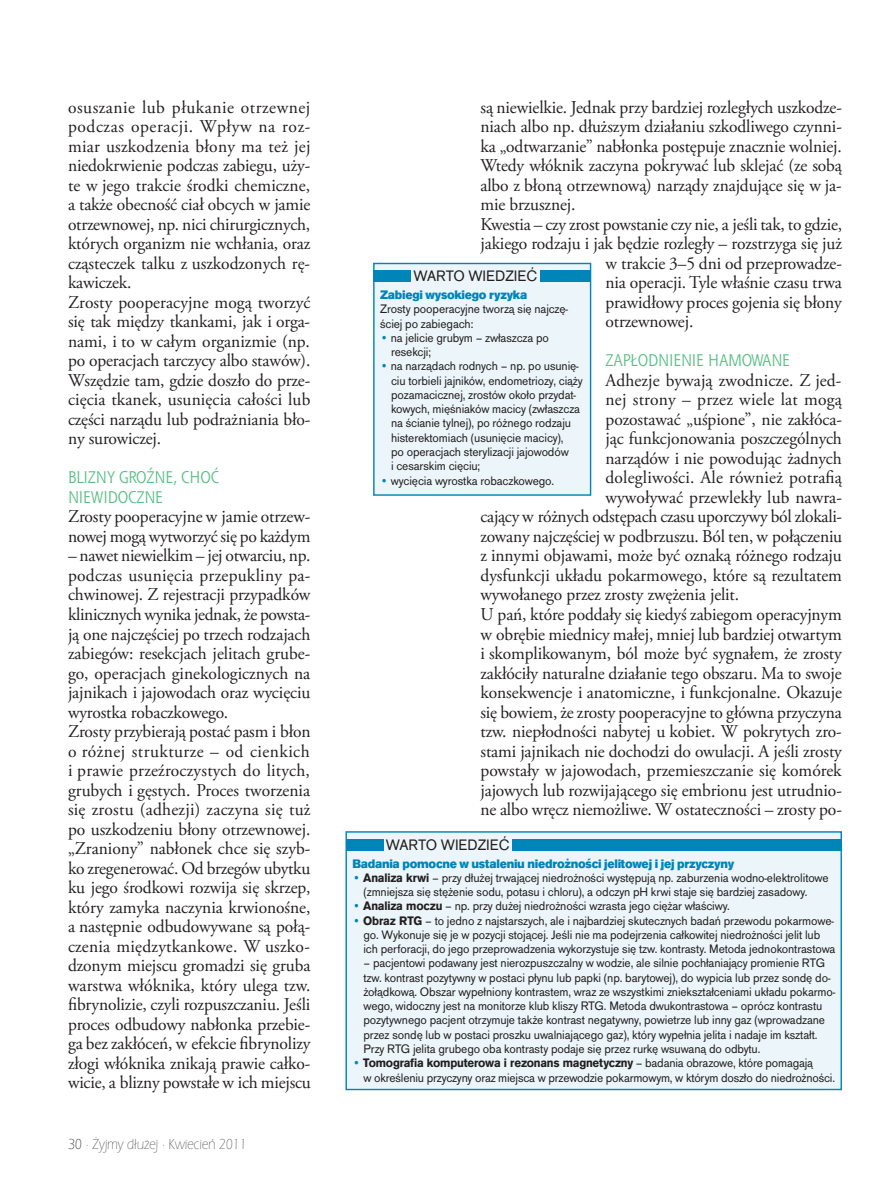
<style>
.page{position:relative;width:893px;height:1183px;background:#fff}
.page>*{position:absolute;margin:0;border:0;box-sizing:border-box;transform-origin:0 0}
.t1{font:18px/19.5px "Adobe Garamond Pro";letter-spacing:-.01em;color:#231f20}
.t2{font:18px "Adobe Garamond Pro";letter-spacing:.01em;color:#231f20}
.t3{font:18px "Adobe Garamond Pro";letter-spacing:.015em;color:#231f20}
.t4{font:16.5px/19.5px "EFN Manhattan";letter-spacing:-.005em;color:#57be85;scale:.9 1}
.t5{font:15.75px "Accius TEE";color:#231f20;scale:.94 1}
.t6{font:300 15px "Erie";color:#57585a;scale:.85 1}
.t7{font:12.9px/14.2px "Accius TEE";letter-spacing:-.01em;color:#231f20;scale:.95 1}
.t8{font:12.9px "Accius TEE Ultr";letter-spacing:-.02em;color:#0085b8;scale:.95 1}
.s1{color:#231f20}
.s2{color:#0085b8}
.s3{font-weight:700}
</style>
<div class="page">
<div style="left:374px;top:263px;width:217px;height:232px;background:#ecf6fa"></div>
<div style="left:373px;top:263px;width:218px;height:232px;border:1px solid #0085b8"></div>
<div style="left:373px;top:270px;width:38px;height:11px;background:#0085b8"></div>
<div style="left:540px;top:270px;width:50px;height:11px;background:#0085b8"></div>
<div style="left:346px;top:831px;width:495px;height:258px;background:#ecf6fa"></div>
<div style="left:345px;top:831px;width:497px;height:258px;border:1px solid #0085b8"></div>
<div style="left:346px;top:838px;width:37px;height:11px;background:#0085b8"></div>
<div style="left:513px;top:838px;width:329px;height:11px;background:#0085b8"></div>
<p class="t1" style="left:68px;top:98px;width:244px">osuszanie lub płukanie otrzewnej podczas operacji. Wpływ na roz&shy;miar uszkodzenia błony ma też jej niedokrwienie podczas zabiegu, uży&shy;te w jego trakcie środki chemiczne, a także obecność ciał obcych w jamie otrzewnowej, np. nici chirurgicznych, których organizm nie wchłania, oraz cząsteczek talku z uszkodzonych rę&shy;kawiczek.<br>Zrosty pooperacyjne mogą tworzyć się tak między tkankami, jak i orga&shy;nami, i to w całym organizmie (np. po operacjach tarczycy albo stawów).<br>Wszędzie tam, gdzie doszło do prze&shy;cięcia tkanek, usunięcia całości lub części narządu lub podrażniania bło&shy;ny surowiczej.</p>
<p class="t4" style="left:68px;top:468px;width:169px">BLIZNY GROŹNE, CHOĆ<br>NIEWIDOCZNE</p>
<p class="t1" style="left:68px;top:507px;width:244px">Zrosty pooperacyjne w jamie otrzew&shy;nowej mogą wytworzyć się po każdym</p>
<p class="t1" style="left:68px;top:546px;width:244px">– nawet niewielkim – jej otwarciu, np. podczas usunięcia przepukliny pa&shy;chwinowej. Z rejestracji przypadków klinicznych wynika jednak, że powsta&shy;ją one najczęściej po trzech rodzajach zabiegów: resekcjach jelitach grube&shy;go, operacjach ginekologicznych na jajnikach i jajowodach oraz wycięciu wyrostka robaczkowego.<br>Zrosty przybierają postać pasm i błon o różnej strukturze – od cienkich i prawie przeźroczystych do litych, grubych i gęstych. Proces tworzenia się zrostu (adhezji) zaczyna się tuż po uszkodzeniu błony otrzewnowej. „Zraniony” nabłonek chce się szyb&shy;ko zregenerować. Od brzegów ubytku ku jego środkowi rozwija się skrzep, który zamyka naczynia krwionośne, a następnie odbudowywane są połą&shy;czenia międzytkankowe. W uszko&shy;dzonym miejscu gromadzi się gruba warstwa włóknika, który ulega tzw. fibrynolizie, czyli rozpuszczaniu. Jeśli proces odbudowy nabłonka przebie&shy;ga bez zakłóceń, w efekcie fibrynolizy złogi włóknika znikają prawie całko&shy;wicie, a blizny powstałe w ich miejscu</p>
<p class="t6" style="left:68px;top:1135px;width:212px"><span class="s1">30</span> • Żyjmy dłużej • Kwiecień 2011</p>
<p class="t1" style="left:480px;top:98px;width:363px">są niewielkie. Jednak przy bardziej rozległych uszkodze-</p>
<p class="t1" style="left:480px;top:117px;width:363px">niach albo np. dłuższym działaniu szkodliwego czynni-</p>
<p class="t1" style="left:480px;top:137px;width:363px">ka „odtwarzanie” nabłonka postępuje znacznie wolniej.</p>
<p class="t1" style="left:480px;top:156px;width:363px">Wtedy włóknik zaczyna pokrywać lub sklejać (ze sobą</p>
<p class="t1" style="left:480px;top:176px;width:363px">albo z błoną otrzewnową) narządy znajdujące się w ja-</p>
<p class="t1" style="left:480px;top:195px;width:96px">mie brzusznej.</p>
<p class="t1" style="left:480px;top:215px;width:363px">Kwestia – czy zrost powstanie czy nie, a jeśli tak, to gdzie,</p>
<p class="t1" style="left:480px;top:234px;width:363px">jakiego rodzaju i jak będzie rozległy – rozstrzyga się już</p>
<p class="t1" style="left:606px;top:254px;width:238px">w trakcie 3–5 dni od przeprowadze-</p>
<p class="t1" style="left:606px;top:273px;width:238px">nia operacji. Tyle właśnie czasu trwa</p>
<p class="t1" style="left:606px;top:293px;width:238px">prawidłowy proces gojenia się błony</p>
<p class="t1" style="left:606px;top:312px;width:89px">otrzewnowej.</p>
<p class="t4" style="left:606px;top:351px;width:206px">ZAPŁODNIENIE HAMOWANE</p>
<p class="t1" style="left:606px;top:371px;width:237px">Adhezje bywają zwodnicze. Z jed-</p>
<p class="t3" style="left:606px;top:388px;width:238px">nej strony – przez wiele lat mogą</p>
<p class="t1" style="left:606px;top:410px;width:238px">pozostawać „uśpione”, nie zakłóca-</p>
<p class="t1" style="left:606px;top:429px;width:238px">jąc funkcjonowania poszczególnych</p>
<p class="t1" style="left:606px;top:449px;width:238px">narządów i nie powodując żadnych</p>
<p class="t2" style="left:606px;top:466px;width:238px">dolegliwości. Ale również potrafią</p>
<p class="t1" style="left:606px;top:488px;width:238px">wywoływać przewlekły lub nawra-</p>
<p class="t1" style="left:480px;top:507px;width:363px">cający w różnych odstępach czasu uporczywy ból zlokali-</p>
<p class="t1" style="left:480px;top:527px;width:363px">zowany najczęściej w podbrzuszu. Ból ten, w połączeniu</p>
<p class="t1" style="left:480px;top:546px;width:363px">z innymi objawami, może być oznaką różnego rodzaju</p>
<p class="t1" style="left:480px;top:566px;width:363px">dysfunkcji układu pokarmowego, które są rezultatem</p>
<p class="t1" style="left:480px;top:585px;width:260px">wywołanego przez zrosty zwężenia jelit.</p>
<p class="t1" style="left:480px;top:605px;width:363px">U pań, które poddały się kiedyś zabiegom operacyjnym</p>
<p class="t1" style="left:480px;top:624px;width:363px">w obrębie miednicy małej, mniej lub bardziej otwartym</p>
<p class="t1" style="left:480px;top:644px;width:363px">i skomplikowanym, ból może być sygnałem, że zrosty</p>
<p class="t1" style="left:480px;top:663px;width:363px">zakłóciły naturalne działanie tego obszaru. Ma to swoje</p>
<p class="t1" style="left:480px;top:683px;width:363px">konsekwencje i anatomiczne, i funkcjonalne. Okazuje</p>
<p class="t1" style="left:480px;top:702px;width:363px">się bowiem, że zrosty pooperacyjne to główna przyczyna</p>
<p class="t1" style="left:480px;top:722px;width:363px">tzw. niepłodności nabytej u kobiet. W pokrytych zro-</p>
<p class="t1" style="left:480px;top:741px;width:363px">stami jajnikach nie dochodzi do owulacji. A jeśli zrosty</p>
<p class="t1" style="left:480px;top:761px;width:363px">powstały w jajowodach, przemieszczanie się komórek</p>
<p class="t1" style="left:480px;top:780px;width:363px">jajowych lub rozwijającego się embrionu jest utrudnio-</p>
<p class="t1" style="left:480px;top:800px;width:363px">ne albo wręcz niemożliwe. W ostateczności – zrosty po-</p>
<p class="t5" style="left:414px;top:267px;width:133px">WARTO WIEDZIEĆ</p>
<p class="t8" style="left:380px;top:287px;width:156px">Zabiegi wysokiego ryzyka</p>
<p class="t7" style="left:380px;top:302px;width:199px">Zrosty pooperacyjne tworzą się najczę&shy;ściej po zabiegach:</p>
<p class="t7" style="left:391px;top:330px;width:168px;text-indent:-11px"><span class="s2">•</span> na jelicie grubym – zwłaszcza po resekcji;</p>
<p class="t7" style="left:391px;top:359px;width:203px;text-indent:-11px"><span class="s2">•</span> na narządach rodnych – np. po usunię&shy;ciu torbieli jajników, endometriozy, ciąży pozamacicznej, zrostów około przydat&shy;kowych, mięśniaków macicy (zwłaszcza na ścianie tylnej), po różnego rodzaju histerektomiach (usunięcie macicy),<br>po operacjach sterylizacji jajowodów<br>i cesarskim cięciu;</p>
<p class="t7" style="left:380px;top:473px;width:185px"><span class="s2">•</span> wycięcia wyrostka robaczkowego.</p>
<p class="t5" style="left:386px;top:835px;width:133px">WARTO WIEDZIEĆ</p>
<p class="t8" style="left:352px;top:855px;width:403px">Badania pomocne w ustaleniu niedrożności jelitowej i jej przyczyny</p>
<p class="t7" style="left:363px;top:870px;width:491px;text-indent:-11px"><span class="s2">•</span> <span class="s3">Analiza krwi</span> – przy dłużej trwającej niedrożności występują np. zaburzenia wodno-elektrolitowe (zmniejsza się stężenie sodu, potasu i chloru), a odczyn pH krwi staje się bardziej zasadowy.</p>
<p class="t7" style="left:352px;top:898px;width:399px"><span class="s2">•</span> <span class="s3">Analiza moczu</span> – np. przy dużej niedrożności wzrasta jego ciężar właściwy.</p>
<p class="t7" style="left:363px;top:913px;width:498px;text-indent:-11px"><span class="s2">•</span> <span class="s3">Obraz RTG</span> – to jedno z najstarszych, ale i najbardziej skutecznych badań przewodu pokarmowe&shy;go. Wykonuje się je w pozycji stojącej. Jeśli nie ma podejrzenia całkowitej niedrożności jelit lub ich perforacji, do jego przeprowadzenia wykorzystuje się tzw. kontrasty. Metoda jednokontrastowa</p>
<p class="t7" style="left:363px;top:955px;width:498px">– pacjentowi podawany jest nierozpuszczalny w wodzie, ale silnie pochłaniający promienie RTG tzw. kontrast pozytywny w postaci płynu lub papki (np. barytowej), do wypicia lub przez sondę do&shy;żołądkową. Obszar wypełniony kontrastem, wraz ze wszystkimi zniekształceniami układu pokarmo&shy;wego, widoczny jest na monitorze klub kliszy RTG. Metoda dwukontrastowa – oprócz kontrastu pozytywnego pacjent otrzymuje także kontrast negatywny, powietrze lub inny gaz (wprowadzane przez sondę lub w postaci proszku uwalniającego gaz), który wypełnia jelita i nadaje im kształt.<br>Przy RTG jelita grubego oba kontrasty podaje się przez rurkę wsuwaną do odbytu.</p>
<p class="t7" style="left:363px;top:1055px;width:498px;text-indent:-11px"><span class="s2">•</span> <span class="s3">Tomografia komputerowa i rezonans magnetyczny</span> – badania obrazowe, które pomagają<br>w określeniu przyczyny oraz miejsca w przewodzie pokarmowym, w którym doszło do niedrożności.</p>
</div>
